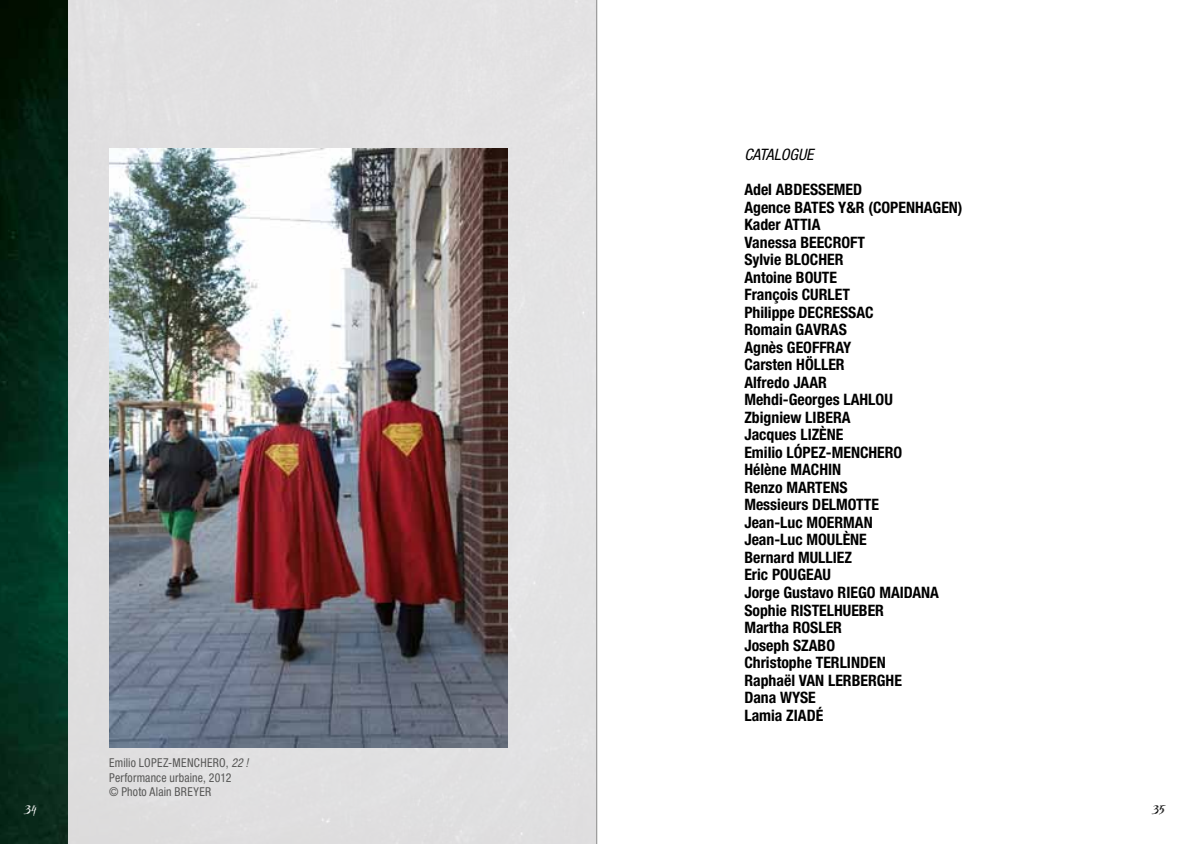
<style>
.page{position:relative;width:1191px;height:844px;background:#fff}
.page>*{position:absolute;margin:0;border:0;box-sizing:border-box;transform-origin:0 0}
.t1{font:700 condensed 15.75px/17.5px "Helvetica Neue LT Std";color:#000}
.t2{font:italic condensed 15.75px "Helvetica Neue LT Std";color:#000}
.t3{font:13.12px "Acacia 23";color:#000;scale:.96 1}
.t4{font:13.12px "Acacia 23";color:#fff;scale:.96 1}
.t5{font:condensed 12.25px/14.7px "Helvetica Neue LT Std";letter-spacing:.015em;color:#575756;scale:.96 1}
.s1{font-style:italic}
</style>
<div class="page">
<div style="left:68px;top:0;width:527px;height:843px;background:#e2e1e2"></div>
<img style="left:0;top:0;width:68px;height:843px">
<hr style="left:596px;top:0;width:1px;height:843px;background:#000">
<img style="left:109px;top:149px;width:399px;height:597px">
<p class="t4" style="left:26px;top:802px;width:13px">34</p>
<p class="t5" style="left:109px;top:754px;width:147px">Emilio Lopez-Menchero, <span class="s1">22 !<br></span>Performance urbaine, 2012<br>© Photo Alain BREYER</p>
<p class="t2" style="left:744px;top:145px;width:71px">CATALOGUE</p>
<p class="t1" style="left:744px;top:181px;width:220px">ADEL ABDESSEMED<br>AGENCE BATES Y&amp;R (COPENHAGEN)<br>KADER ATTIA<br>VANESSA BEECR</p>
<p class="t1" style="left:841px;top:233px;width:25px">OFT</p>
<p class="t1" style="left:744px;top:251px;width:107px">SYLVIE BLOCHER<br>ANTOINE BOUTE<br>FRANÇOIS CURLET<br>PHILIPPE DECRE</p>
<p class="t1" style="left:840px;top:303px;width:26px">SSAC</p>
<p class="t1" style="left:744px;top:320px;width:70px">ROMAIN GAVRA</p>
<p class="t1" style="left:838px;top:320px;width:10px">S</p>
<p class="t1" style="left:744px;top:338px;width:159px">AGNÈS GEOFFRAY<br>CARSTEN HÖLLER<br>ALFREDO JAAR<br>MEHDI-GEORGES LAHLOU<br>ZBIGNIEW LIBERA<br>JACQUES LIZÈNE<br>EMILIO LÓPEZ-MENCHERO<br>HÉLÈNE MAC</p>
<p class="t1" style="left:744px;top:460px;width:145px;text-indent:75px">HIN<br>RENZO MARTENS<br>MESSIEURS DELMOTTE<br>JEAN-LUC MOERMAN<br>JEAN-LUC MOULÈNE<br>BERNARD MULLIEZ<br>ERIC POUGEAU<br>JORGE GUSTAVO RIEGO MAIDA</p>
<p class="t1" style="left:921px;top:583px;width:18px">NA</p>
<p class="t1" style="left:744px;top:600px;width:132px">SOPHIE RISTELHUEBER<br>MARTHA ROSLER<br>JOSEPH SZABO<br>CHRISTOPHE TERLI</p>
<p class="t1" style="left:744px;top:653px;width:158px;text-indent:107px">NDEN<br>RAPHAËL VAN LERBERGHE<br>DANA WYSE<br>LAMIA ZIADÉ</p>
<p class="t3" style="left:1153px;top:802px;width:14px">35</p>
</div>
